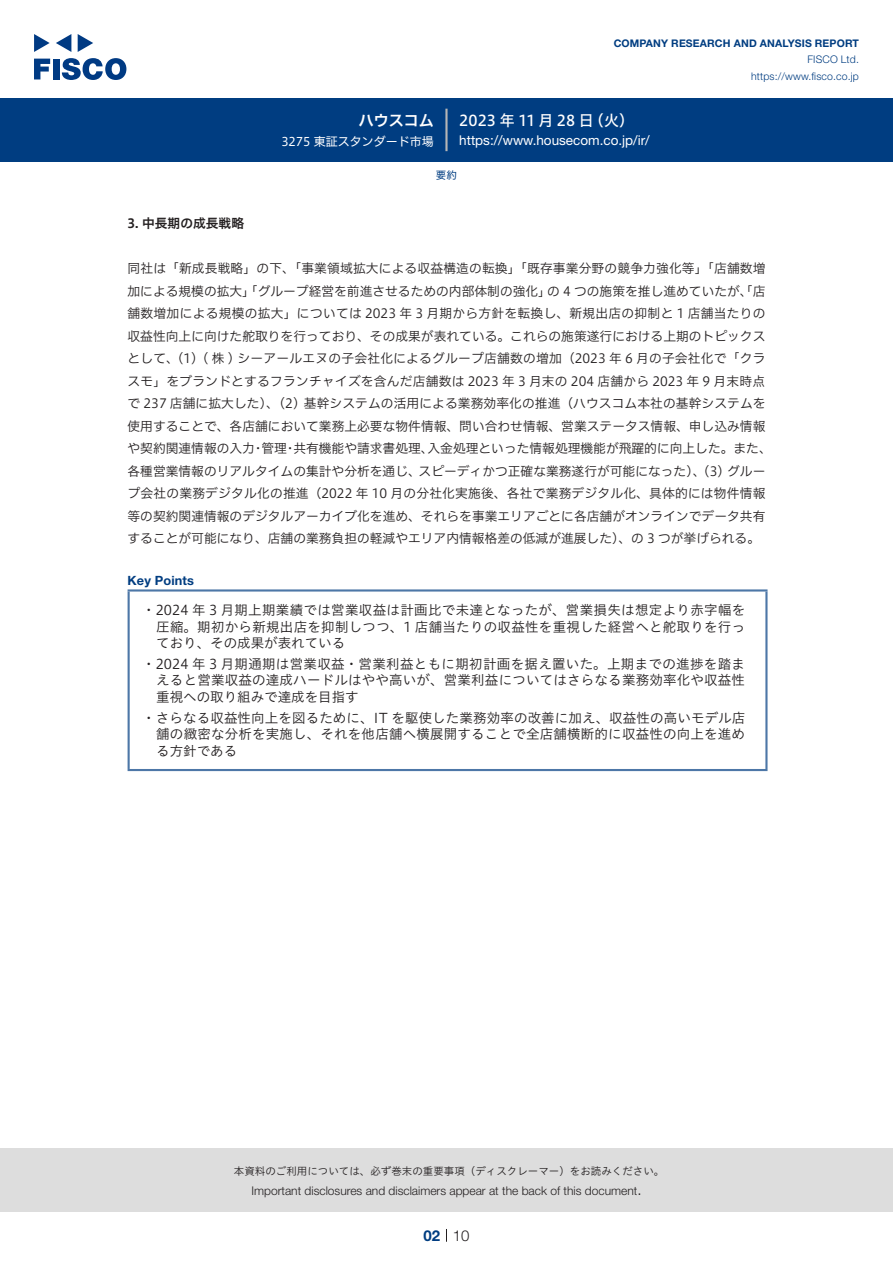
<style>
.page{position:relative;width:893px;height:1263px;background:#fff}
.page>*{position:absolute;margin:0;border:0;box-sizing:border-box;transform-origin:0 0}
.t1{font:15px "Hiragino UD Sans F Std N W5";letter-spacing:.01em;color:#fff}
.t2{font:15px "Hiragino UD Sans F Std N W6";color:#fff}
.t3{font:300 15px "Helvetica Neue LT Std";color:#231f20}
.t4{font:700 15px "Helvetica Neue LT Std";color:#003d81}
.t5{font:13.5px/16.5px "Hiragino UD Sans Std W3";letter-spacing:.015em;color:#231f20;text-align:justify}
.t6{font:13.5px "Helvetica Neue LT Std";color:#fff}
.t7{font:12.75px/22.5px "Hiragino UD Sans F Std N W3";color:#231f20;text-align:right}
.t8{font:12.75px "Hiragino UD Sans F Std N W3";letter-spacing:.02em;color:#231f20}
.t9{font:12.75px "Hiragino UD Sans F Std N W6";color:#231f20}
.t10{font:700 12.75px "Helvetica Neue LT Std";letter-spacing:.015em;color:#003d81}
.t11{font:300 12px "Helvetica Neue LT Std";color:#231f20}
.t12{font:12px "Hiragino UD Sans F Std N W4";color:#fff}
.t13{font:10.5px "Hiragino UD Sans Std W3";color:#231f20}
.t14{font:700 10.5px "Helvetica Neue LT Std";letter-spacing:.015em;color:#003d81}
.t15{font:300 10.5px/16.5px "Helvetica Neue LT Std";letter-spacing:.015em;color:#003d81;text-align:right}
.t16{font:10.5px "Hiragino UD Sans F Std N W4";color:#003d81}
</style>
<div class="page">
<div style="left:0;top:1148px;width:893px;height:64px;background:#ddd"></div>
<svg style="left:34px;top:59px;width:16px;height:20px"></svg>
<div style="left:53px;top:59px;width:6px;height:20px;background:#003a83"></div>
<svg style="left:62px;top:58px;width:64px;height:22px"></svg>
<svg style="left:34px;top:34px;width:16px;height:18px"></svg>
<svg style="left:78px;top:34px;width:15px;height:18px"></svg>
<svg style="left:56px;top:34px;width:15px;height:18px"></svg>
<div style="left:0;top:98px;width:893px;height:64px;background:#003d81"></div>
<hr style="left:445px;top:109px;width:3px;height:42px;background:#b5b5b6">
<svg style="left:446px;top:1229px;width:1px;height:13px"></svg>
<hr style="left:128px;top:591px;width:2px;height:178px;background:#4d77a7">
<hr style="left:128px;top:589px;width:639px;height:2px;background:#4d77a7">
<hr style="left:765px;top:591px;width:2px;height:178px;background:#4d77a7">
<hr style="left:128px;top:769px;width:639px;height:2px;background:#4d77a7">
<p class="t2" style="left:359px;top:109px;width:77px">ハウスコム</p>
<p class="t12" style="left:281px;top:132px;width:154px">3275 東証スタンダード市場</p>
<p class="t14" style="left:614px;top:37px;width:247px">COMPANY RESEARCH AND ANALYSIS REPORT</p>
<p class="t15" style="left:751px;top:51px;width:109px">FISCO Ltd. https://www.fisco.co j p.</p>
<p class="t1" style="left:589px;top:109px;width:47px">（火(</p>
<p class="t1" style="left:459px;top:109px;width:136px">2023 年 11 月 28 日</p>
<p class="t6" style="left:459px;top:132px;width:192px">https://www.housecom. c o j p. /i r/</p>
<p class="t16" style="left:436px;top:167px;width:22px">要約</p>
<p class="t9" style="left:128px;top:214px;width:118px">3. 中長期の成長戦略</p>
<p class="t7" style="left:128px;top:256px;width:640px">同社は「新成長戦略」の下、「事業領域拡大による収益構造の転換」「既存事業分野の競争力強化等」「店舗数増の 4 つの施策を推し進めていたが、「店</p>
<p class="t7" style="left:128px;top:279px;width:425px">加による規模の拡大」「グループ経営を前進させるための内部体制の強化」</p>
<p class="t8" style="left:128px;top:304px;width:639px">舗数増加による規模の拡大」については 2023 年 3 月期から方針を転換し、新規出店の抑制と 1 店舗当たりの</p>
<p class="t7" style="left:128px;top:324px;width:639px">収益性向上に向けた舵取りを行っており、その成果が表れている。これらの施策遂行における上期のトピックス</p>
<p class="t8" style="left:128px;top:349px;width:639px">として、(1) ( 株 ) シーアールエヌの子会社化によるグループ店舗数の増加（2023 年 6 月の子会社化で「クラ</p>
<p class="t7" style="left:128px;top:369px;width:639px">スモ」をブランドとするフランチャイズを含んだ店舗数は 2023 年 3 月末の 204 店舗から 2023 年 9 月末時点</p>
<p class="t7" style="left:128px;top:391px;width:639px">で 237 店舗に拡大した）、 (2) 基幹システムの活用による業務効率化の推進（ハウスコム本社の基幹システムを</p>
<p class="t7" style="left:128px;top:414px;width:639px">使用することで、各店舗において業務上必要な物件情報、問い合わせ情報、営業ステータス情報、申し込み情報</p>
<p class="t7" style="left:427px;top:436px;width:346px">入金処理といった情報処理機能が飛躍的に向上した。また、</p>
<p class="t7" style="left:261px;top:436px;width:27px">管理</p>
<p class="t7" style="left:293px;top:436px;width:142px">共有機能や請求書処理、</p>
<p class="t7" style="left:128px;top:436px;width:129px">や契約関連情報の入力</p>
<p class="t7" style="left:252px;top:436px;width:14px">・</p>
<p class="t7" style="left:284px;top:436px;width:14px">・</p>
<p class="t7" style="left:419px;top:459px;width:348px">スピーディかつ正確な業務遂行が可能になった）、 (3) グルー</p>
<p class="t7" style="left:128px;top:459px;width:639px;text-align:left">各種営業情報のリアルタイムの集計や分析を通じ、<br>プ会社の業務デジタル化の推進（2022 年 10 月の分社化実施後、各社で業務デジタル化、具体的には物件情報等の契約関連情報のデジタルアーカイブ化を進め、それらを事業エリアごとに各店舗がオンラインでデータ共有することが可能になり、店舗の業務負担の軽減やエリア内情報格差の低減が進展した）、の 3 つが挙げられる。</p>
<p class="t10" style="left:128px;top:573px;width:68px">Key Points</p>
<p class="t5" style="left:156px;top:601px;width:591px;text-indent:-14px">・2024 年 3 月期上期業績では営業収益は計画比で未達となったが、営業損失は想定より赤字幅を圧縮。期初から新規出店を抑制しつつ、1 店舗当たりの収益性を重視した経営へと舵取りを行っており、その成果が表れている</p>
<p class="t5" style="left:156px;top:655px;width:590px;text-indent:-14px">・2024 年 3 月期通期は営業収益・営業利益ともに期初計画を据え置いた。上期までの進捗を踏まえると営業収益の達成ハードルはやや高いが、営業利益についてはさらなる業務効率化や収益性重視への取り組みで達成を目指す</p>
<p class="t5" style="left:156px;top:708px;width:591px;text-indent:-14px">・さらなる収益性向上を図るために、IT を駆使した業務効率の改善に加え、収益性の高いモデル店舗の緻密な分析を実施し、それを他店舗へ横展開することで全店舗横断的に収益性の向上を進める方針である</p>
<p class="t13" style="left:234px;top:1163px;width:432px">本資料のご利用については、必ず巻末の重要事項（ディスクレーマー）をお読みください。</p>
<p class="t3" style="left:637px;top:1180px;width:6px">.</p>
<p class="t11" style="left:251px;top:1183px;width:387px">Important disclosures and disclaimers appear at the back of this document</p>
<p class="t4" style="left:423px;top:1226px;width:18px">02</p>
<p class="t3" style="left:453px;top:1226px;width:18px">10</p>
</div>
